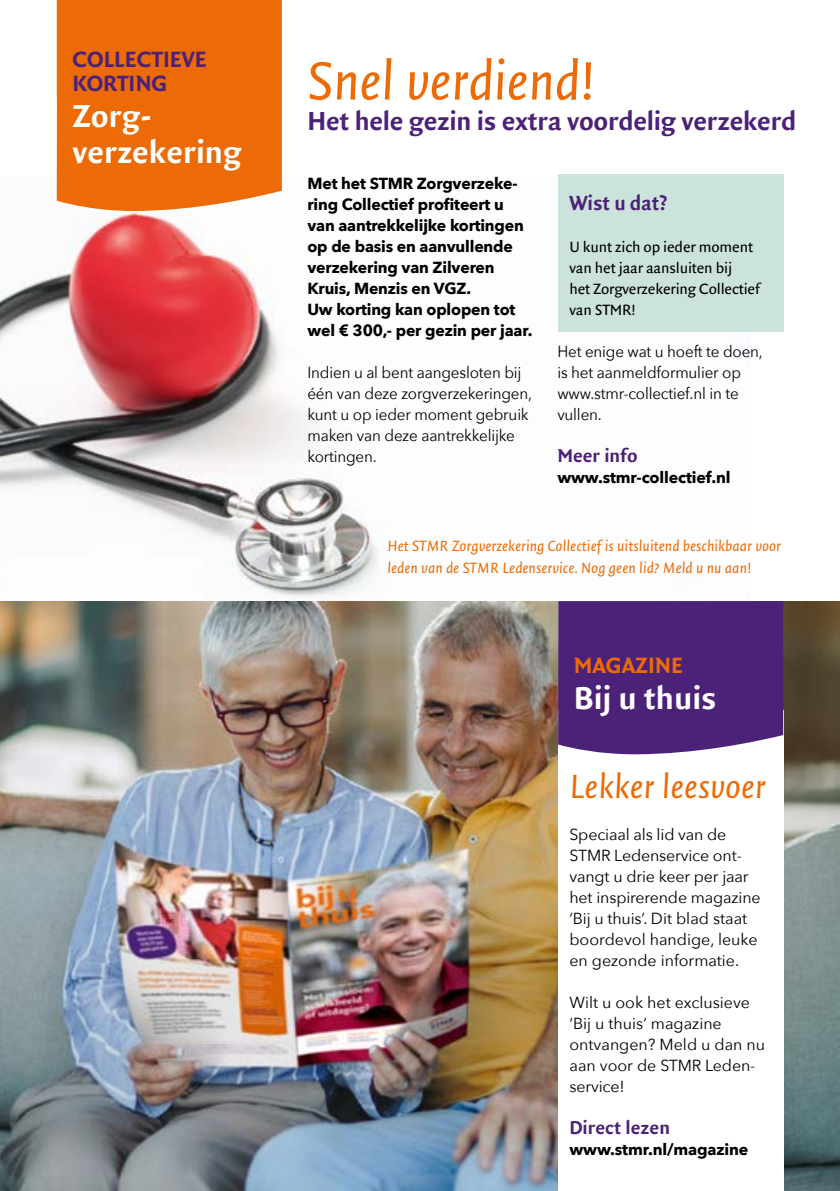
<style>
.page{position:relative;width:840px;height:1191px;background:#fff}
.page>*{position:absolute;margin:0;border:0;box-sizing:border-box;transform-origin:0 0}
.t1{font:italic 58px "Quadraat Sans";letter-spacing:-.01em;color:#ed6b06}
.t2{font:italic 36px "Quadraat Sans";color:#ed6b06}
.t3{font:700 34px/36px "Quadraat Sans";color:#fff}
.t4{font:700 28px "Quadraat Sans";letter-spacing:-.01em;color:#4c2178}
.t5{font:700 23.8px/24px "Quadraat Sans";color:#4c2178}
.t6{font:700 23.8px "Quadraat Sans";color:#ed6b06}
.t7{font:700 22px "Quadraat Sans";letter-spacing:-.005em;color:#4c2178;scale:.96 1}
.t8{font:700 20px "Quadraat Sans";color:#4c2178}
.t9{font:16px/21px "Avenir Next";letter-spacing:-.01em;color:#000}
.t10{font:700 16px/21px "Avenir Next";letter-spacing:-.01em;color:#000}
.t11{font:16px/21px "Avenir Next";letter-spacing:-.01em;color:#000;scale:.95 1}
.t12{font:italic 16px/22px "Quadraat Sans";color:#ed6b06}
.t13{font:16px/21px "Quadraat Sans";letter-spacing:-.01em;color:#000}
</style>
<div class="page">
<img style="left:0;top:177px;width:750px;height:420px">
<img style="left:0;top:601px;width:839px;height:590px">
<div style="left:557px;top:710px;width:225px;height:481px;background:#fff"></div>
<div style="left:557px;top:601px;width:225px;height:153px;background:#4c2178"></div>
<div style="left:57px;top:0;width:225px;height:211px;background:#ed6b06"></div>
<div style="left:557px;top:174px;width:225px;height:157px;background:#cbe3da"></div>
<h3 class="t5" style="left:72px;top:48px;width:136px">COLLECTIEVE<br>KORTING</h3>
<h3 class="t3" style="left:72px;top:98px;width:171px">Zorg&shy;verzekering</h3>
<h1 class="t1" style="left:307px;top:50px;width:289px">Snel verdiend!</h1>
<h3 class="t4" style="left:307px;top:105px;width:490px">Het hele gezin is extra voordelig verzekerd</h3>
<p class="t10" style="left:307px;top:173px;width:226px">Met het STMR Zorgverzeke&shy;ring Collectief profiteert u van aantrekkelijke kortingen op de basis en aanvullende verzekering van Zilveren<br>Kruis, Menzis en VGZ.<br>Uw korting kan oplopen tot wel € 300,- per gezin per jaar.</p>
<p class="t11" style="left:307px;top:361px;width:238px">Indien u al bent aangesloten bij één van deze zorgverzekeringen, kunt u op ieder moment gebruik maken van deze aantrekkelijke kortingen.</p>
<h3 class="t7" style="left:569px;top:191px;width:103px">Wist u dat?</h3>
<p class="t13" style="left:569px;top:236px;width:191px">U kunt zich op ieder moment van het jaar aansluiten bij<br>het Zorgverzekering Collectief van STMR!</p>
<p class="t11" style="left:557px;top:340px;width:218px">Het enige wat u hoeft te doen, is het aanmeldformulier op www.stmr-collectief.nl in te vullen.</p>
<p class="t8" style="left:557px;top:444px;width:82px">Meer info</p>
<p class="t10" style="left:557px;top:467px;width:175px">www.stmr-collectief.nl</p>
<p class="t12" style="left:387px;top:535px;width:395px">Het STMR Zorgverzekering Collectief is uitsluitend beschikbaar voor leden van de STMR Ledenservice. Nog geen lid? Meld u nu aan!</p>
<h3 class="t6" style="left:573px;top:652px;width:111px">MAGAZINE</h3>
<h3 class="t3" style="left:573px;top:680px;width:144px">Bij u thuis</h3>
<h2 class="t2" style="left:569px;top:768px;width:198px">Lekker leesvoer</h2>
<p class="t9" style="left:569px;top:823px;width:193px">Speciaal als lid van de<br>STMR Ledenservice ont&shy;vangt u drie keer per jaar het inspirerende magazine ‘Bij u thuis’. Dit blad staat boordevol handige, leuke en gezonde informatie.</p>
<p class="t9" style="left:569px;top:991px;width:197px">Wilt u ook het exclusieve ‘Bij u thuis’ magazine ontvangen? Meld u dan nu aan voor de STMR Leden&shy;service!</p>
<p class="t8" style="left:569px;top:1116px;width:102px">Direct lezen</p>
<p class="t10" style="left:569px;top:1139px;width:180px">www.stmr.nl/magazine</p>
</div>
